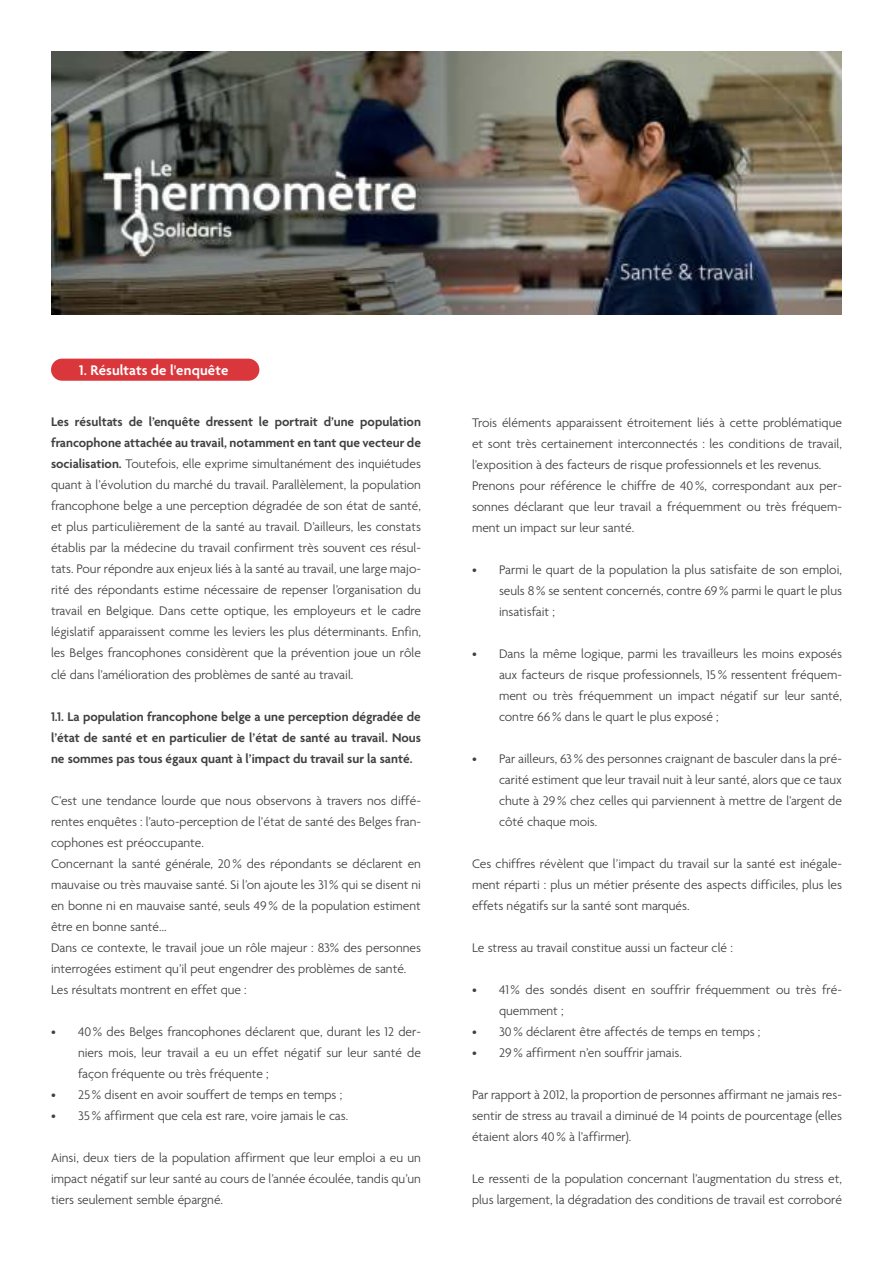
<style>
.page{position:relative;width:893px;height:1263px;background:#fff}
.page>*{position:absolute;margin:0;border:0;box-sizing:border-box;transform-origin:0 0}
.t1{font:600 15px "Agenda";letter-spacing:.01em;color:#fff}
.t2{font:300 13.5px/21px "Agenda";color:#404041;text-align:justify}
.t3{font:600 13.5px/21px "Agenda";color:#404041;text-align:justify}
.s1{font-weight:600}
</style>
<div class="page">
<img style="left:51px;top:51px;width:791px;height:264px">
<div style="left:51px;top:359px;width:208px;height:22px;background:#da373c;border-radius:11px"></div>
<p class="t1" style="left:79px;top:364px;width:151px">1. Résultats de l'enquête</p>
<p class="t2" style="left:51px;top:411px;width:371px"><span class="s1">Les résultats de l’enquête dressent le portrait d’une population francophone attachée au travail, notamment en tant que vecteur de socialisation.</span> Toutefois, elle exprime simultanément des inquiétudes quant à l’évolution du marché du travail. Parallèlement, la population francophone belge a une perception dégradée de son état de santé, et plus particulièrement de la santé au travail. D’ailleurs, les constats établis par la médecine du travail confirment très souvent ces résul&shy;tats. Pour répondre aux enjeux liés à la santé au travail, une large majo&shy;rité des répondants estime nécessaire de repenser l’organisation du travail en Belgique. Dans cette optique, les employeurs et le cadre législatif apparaissent comme les leviers les plus déterminants. Enfin, les Belges francophones considèrent que la prévention joue un rôle clé dans l’amélioration des problèmes de santé au travail.</p>
<p class="t3" style="left:51px;top:707px;width:371px">1.1. La population francophone belge a une perception dégradée de l’état de santé et en particulier de l’état de santé au travail. Nous ne sommes pas tous égaux quant à l’impact du travail sur la santé.</p>
<p class="t2" style="left:51px;top:790px;width:371px;text-align:left">C’est une tendance lourde que nous observons à travers nos diffé&shy;rentes enquêtes : l’auto-perception de l’état de santé des Belges fran&shy;cophones est préoccupante.<br>Concernant la santé générale, 20 % des répondants se déclarent en mauvaise ou très mauvaise santé. Si l’on ajoute les 31 % qui se disent ni en bonne ni en mauvaise santé, seuls 49 % de la population estiment être en bonne santé…<br>Dans ce contexte, le travail joue un rôle majeur : 83% des personnes interrogées estiment qu’il peut engendrer des problèmes de santé.<br>Les résultats montrent en effet que :</p>
<p class="t2" style="left:78px;top:1021px;width:344px;text-indent:-27px">• 40 % des Belges francophones déclarent que, durant les 12 der&shy;niers mois, leur travail a eu un effet négatif sur leur santé de façon fréquente ou très fréquente ;</p>
<p class="t2" style="left:51px;top:1084px;width:293px">• 25 % disent en avoir souffert de temps en temps ;</p>
<p class="t2" style="left:51px;top:1105px;width:299px">• 35 % affirment que cela est rare, voire jamais le cas.</p>
<p class="t2" style="left:51px;top:1147px;width:371px">Ainsi, deux tiers de la population affirment que leur emploi a eu un impact négatif sur leur santé au cours de l’année écoulée, tandis qu’un tiers seulement semble épargné.</p>
<p class="t2" style="left:472px;top:412px;width:371px;text-align:left">Trois éléments apparaissent étroitement liés à cette problématique et sont très certainement interconnectés : les conditions de travail, l’exposition à des facteurs de risque professionnels et les revenus.<br>Prenons pour référence le chiffre de 40 %, correspondant aux per&shy;sonnes déclarant que leur travail a fréquemment ou très fréquem&shy;ment un impact sur leur santé.</p>
<p class="t2" style="left:499px;top:559px;width:344px;text-indent:-27px">• Parmi le quart de la population la plus satisfaite de son emploi, seuls 8 % se sentent concernés, contre 69 % parmi le quart le plus insatisfait ;</p>
<p class="t2" style="left:499px;top:643px;width:344px;text-indent:-27px">• Dans la même logique, parmi les travailleurs les moins exposés aux facteurs de risque professionnels, 15 % ressentent fréquem&shy;ment ou très fréquemment un impact négatif sur leur santé, contre 66 % dans le quart le plus exposé ;</p>
<p class="t2" style="left:499px;top:748px;width:344px;text-indent:-27px">• Par ailleurs, 63 % des personnes craignant de basculer dans la pré&shy;carité estiment que leur travail nuit à leur santé, alors que ce taux chute à 29 % chez celles qui parviennent à mettre de l’argent de côté chaque mois.</p>
<p class="t2" style="left:472px;top:853px;width:371px">Ces chiffres révèlent que l’impact du travail sur la santé est inégale&shy;ment réparti : plus un métier présente des aspects difficiles, plus les effets négatifs sur la santé sont marqués.</p>
<p class="t2" style="left:472px;top:937px;width:262px">Le stress au travail constitue aussi un facteur clé :</p>
<p class="t2" style="left:499px;top:979px;width:344px;text-indent:-27px">• 41 % des sondés disent en souffrir fréquemment ou très fré&shy;quemment ;</p>
<p class="t2" style="left:472px;top:1021px;width:290px">• 30 % déclarent être affectés de temps en temps ;</p>
<p class="t2" style="left:472px;top:1042px;width:211px">• 29 % affirment n’en souffrir jamais.</p>
<p class="t2" style="left:472px;top:1084px;width:371px">Par rapport à 2012, la proportion de personnes affirmant ne jamais res&shy;sentir de stress au travail a diminué de 14 points de pourcentage (elles étaient alors 40 % à l’affirmer).</p>
<p class="t2" style="left:472px;top:1168px;width:371px">Le ressenti de la population concernant l’augmentation du stress et, plus largement, la dégradation des conditions de travail est corroboré</p>
</div>
